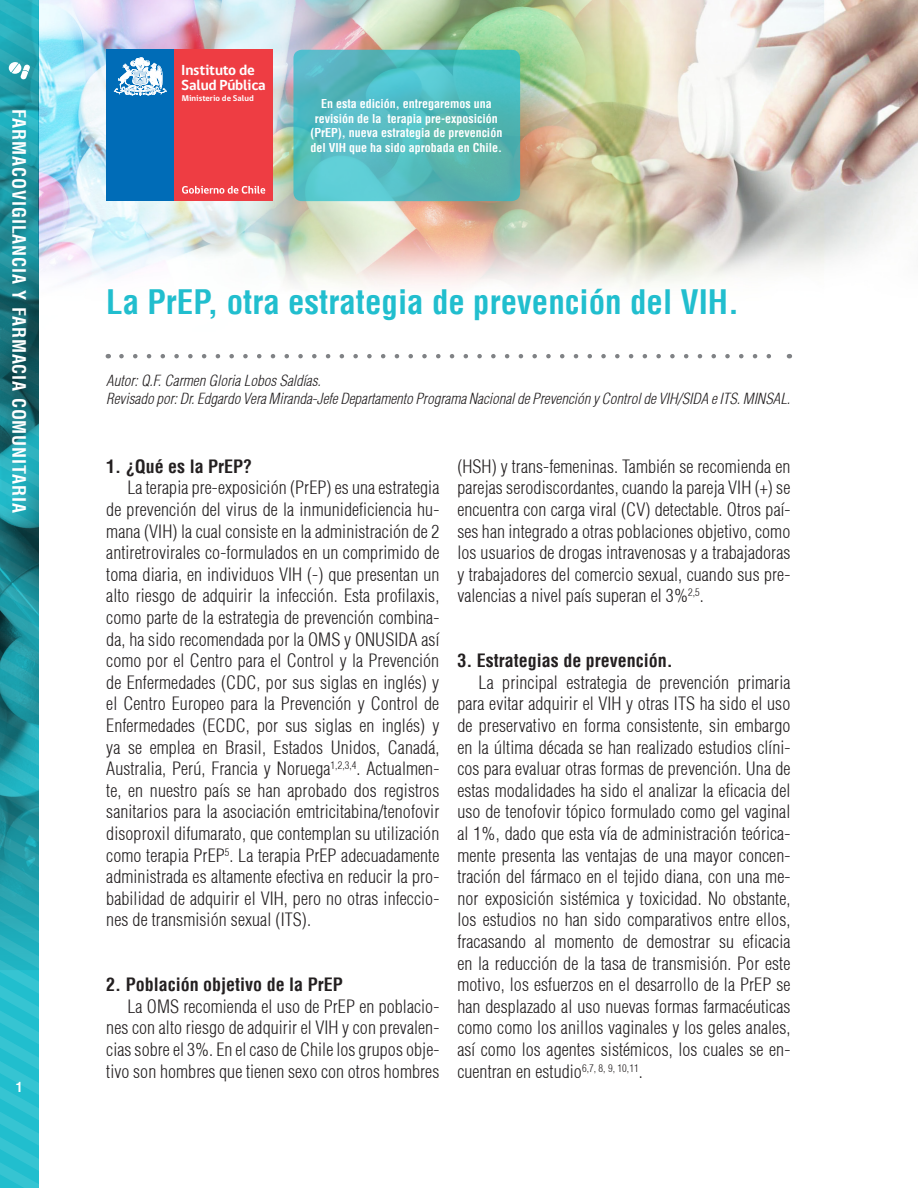
<style>
.page{position:relative;width:918px;height:1188px;background:#fff}
.page>*{position:absolute;margin:0;border:0;box-sizing:border-box;transform-origin:0 0}
.texto_normal{font:700 condensed 33px "Helvetica";color:#21bece}
.texto_normal_01{font:300 condensed 18px/21.6px "Helvetica";letter-spacing:.005em;color:#231f20;text-align:justify}
.subtitulo_texto_norm{font:700 condensed 18px "Helvetica";color:#231f20}
.t1{font:700 condensed 18px "Helvetica";letter-spacing:.05em;color:#fff}
.graficos_B{font:italic 300 condensed 15px "Helvetica";color:#231f20}
.t2{font:700 15px/14.4px "gob CL";letter-spacing:-.015em;color:#fff}
.t3{font:700 condensed 13.5px "Helvetica";color:#fff}
.texto_normal-2{font:700 condensed 12px/14.4px "Helvetica";color:#fff;text-align:center}
.t4{font:700 8.55px "gob CL";color:#fff}
</style>
<div class="page">
<svg style="left:0;top:0;width:39px;height:1188px;background:#2298a4"></svg>
<img style="left:39px;top:0;width:879px;height:287px">
<div style="left:106px;top:50px;width:68px;height:151px;background:#006cb7"></div>
<div style="left:174px;top:50px;width:99px;height:151px;background:#ee3d43"></div>
<svg style="left:114px;top:57px;width:53px;height:39px"></svg>
<svg style="left:182px;top:186px;width:83px;height:8px"></svg>
<svg style="left:121px;top:354px;width:650px;height:4px"></svg>
<svg style="left:293px;top:50px;width:227px;height:151px;background:#53bbbe"></svg>
<p class="t1" style="left:30px;top:109px;width:405px;rotate:90deg">FARMACOVIGILANCIA Y FARMACIA COMUNITARIA</p>
<p class="t3" style="left:16px;top:1078px;width:8px">1</p>
<p class="t2" style="left:181px;top:63px;width:86px">Instituto de<br>Salud Pública</p>
<p class="t4" style="left:182px;top:92px;width:73px">Ministerio de Salud</p>
<p class="texto_normal-2" style="left:310px;top:97px;width:193px">En esta edición, entregaremos una revisión de la terapia pre-exposición (PrEP), nueva estrategia de prevención del VIH que ha sido aprobada en Chile.</p>
<p class="texto_normal" style="left:106px;top:281px;width:634px">La PrEP, otra estrategia de prevención del VIH.</p>
<p class="graficos_B" style="left:106px;top:371px;width:216px">Autor: Q.F. Carmen Gloria Lobos Saldías.</p>
<p class="graficos_B" style="left:106px;top:389px;width:686px">Revisado por: Dr. Edgardo Vera Miranda-Jefe Departamento Programa Nacional de Prevención y Control de VIH/SIDA e ITS. MINSAL.</p>
<p class="subtitulo_texto_norm" style="left:106px;top:455px;width:147px">1. ¿Qué es la PrEP?</p>
<p class="texto_normal_01" style="left:106px;top:477px;width:335px;text-indent:21px">La terapia pre-exposición (PrEP) es una estrategia de prevención del virus de la inmunideficiencia hu&shy;mana (VIH) la cual consiste en la administración de 2 antiretrovirales co-formulados en un comprimido de toma diaria, en individuos VIH (-) que presentan un alto riesgo de adquirir la infección. Esta profilaxis, como parte de la estrategia de prevención combina&shy;da, ha sido recomendada por la OMS y ONUSIDA así como por el Centro para el Control y la Prevención de Enfermedades (CDC, por sus siglas en inglés) y el Centro Europeo para la Prevención y Control de Enfermedades (ECDC, por sus siglas en inglés) y ya se emplea en Brasil, Estados Unidos, Canadá, Australia, Perú, Francia y Noruega<sup>1,2,3,4</sup>. Actualmen&shy;te, en nuestro país se han aprobado dos registros sanitarios para la asociación emtricitabina/tenofovir disoproxil difumarato, que contemplan su utilización como terapia PrEP<sup>5</sup>. La terapia PrEP adecuadamente administrada es altamente efectiva en reducir la pro&shy;babilidad de adquirir el VIH, pero no otras infeccio&shy;nes de transmisión sexual (ITS).</p>
<p class="subtitulo_texto_norm" style="left:106px;top:973px;width:238px">2. Población objetivo de la PrEP</p>
<p class="texto_normal_01" style="left:106px;top:995px;width:335px;text-indent:21px">La OMS recomienda el uso de PrEP en poblacio&shy;nes con alto riesgo de adquirir el VIH y con prevalen&shy;cias sobre el 3%. En el caso de Chile los grupos obje&shy;tivo son hombres que tienen sexo con otros hombres</p>
<p class="texto_normal_01" style="left:457px;top:455px;width:335px">(HSH) y trans-femeninas. También se recomienda en parejas serodiscordantes, cuando la pareja VIH (+) se encuentra con carga viral (CV) detectable. Otros paí&shy;ses han integrado a otras poblaciones objetivo, como los usuarios de drogas intravenosas y a trabajadoras y trabajadores del comercio sexual, cuando sus pre&shy;valencias a nivel país superan el 3%<sup>2,5</sup>.</p>
<p class="subtitulo_texto_norm" style="left:457px;top:649px;width:217px">3. Estrategias de prevención.</p>
<p class="texto_normal_01" style="left:457px;top:671px;width:335px;text-indent:21px">La principal estrategia de prevención primaria para evitar adquirir el VIH y otras ITS ha sido el uso de preservativo en forma consistente, sin embargo en la última década se han realizado estudios clíni&shy;cos para evaluar otras formas de prevención. Una de estas modalidades ha sido el analizar la eficacia del uso de tenofovir tópico formulado como gel vaginal al 1%, dado que esta vía de administración teórica&shy;mente presenta las ventajas de una mayor concen&shy;tración del fármaco en el tejido diana, con una me&shy;nor exposición sistémica y toxicidad. No obstante, los estudios no han sido comparativos entre ellos, fracasando al momento de demostrar su eficacia en la reducción de la tasa de transmisión. Por este motivo, los esfuerzos en el desarrollo de la PrEP se han desplazado al uso nuevas formas farmacéuticas como como los anillos vaginales y los geles anales, así como los agentes sistémicos, los cuales se en&shy;cuentran en estudio<sup>6,7,</sup> <sup>8,</sup> <sup>9,</sup> <sup>10,11</sup>.</p>
</div>
